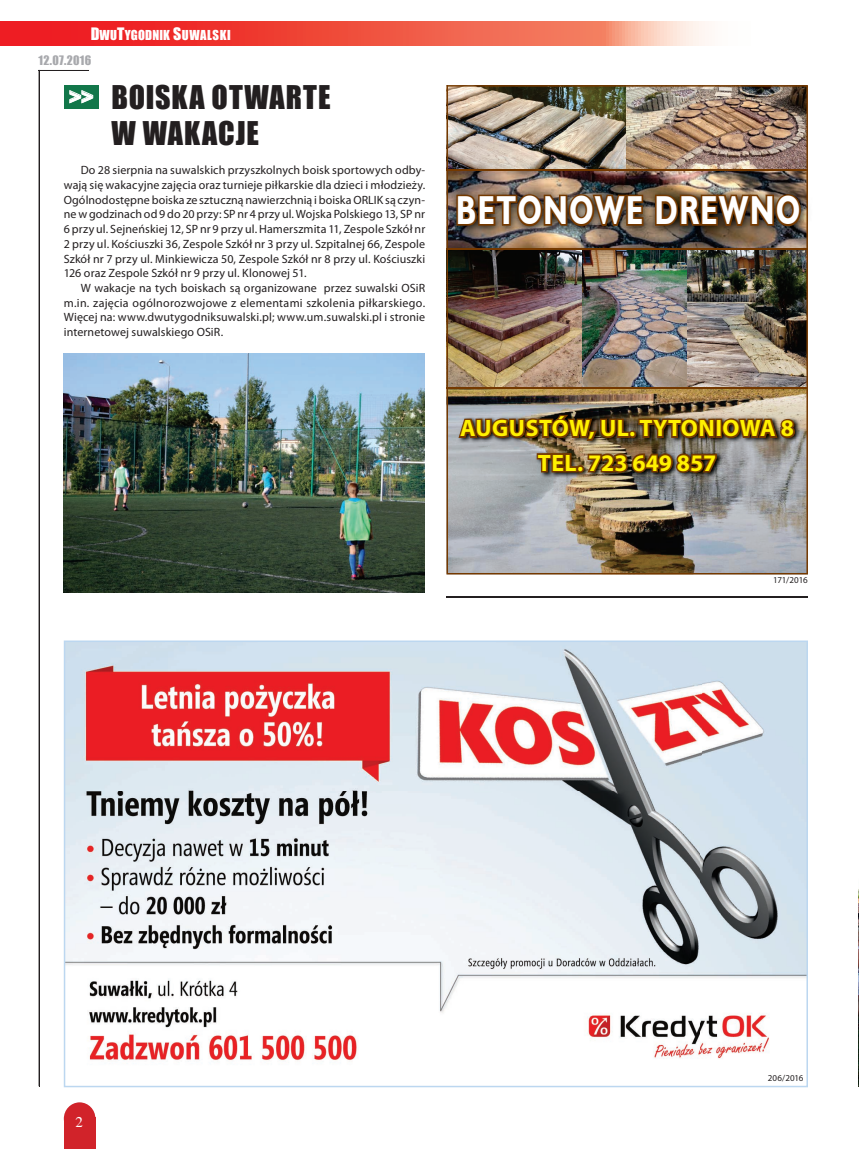
<style>
.page{position:relative;width:859px;height:1149px;background:#fff}
.page>*{position:absolute;margin:0;border:0;box-sizing:border-box;transform-origin:0 0}
.t1{font:700 40.35px "Humanist 521 BT";letter-spacing:.06em;color:#fff;scale:.73 1}
.t2{font:30px/36px "Impact";letter-spacing:.03em;color:#231f20}
.t3{font:24.45px "Impact";color:#fff;scale:.94 1}
.t4{font:700 23.85px/34.5px "Myriad Pro";letter-spacing:.015em;color:#fff101;text-align:center}
.t5{font:15px "Times";color:#fff}
.t6{font:12.6px "Impact";letter-spacing:.015em;color:#fff}
.t7{font:12px/14.7px "Myriad Pro";letter-spacing:.01em;color:#231f20;text-align:justify}
.t8{font:12px "Impact";letter-spacing:.03em;color:#a8a9ad}
.t9{font:9px "Myriad Pro";letter-spacing:-.015em;color:#231f20}
.s1{font-size:15.75px}
</style>
<div class="page">
<hr style="left:39px;top:70px;width:1px;height:1015px;background:#231f20">
<hr style="left:39px;top:70px;width:50px;height:1px;background:#231f20">
<div style="left:64px;top:1101px;width:31px;height:33px;background:#d1232a;border-radius:50%"></div>
<div style="left:64px;top:1117px;width:31px;height:31px;background:#d1232a"></div>
<svg style="left:0;top:21px;width:709px;height:24px;background:#f15a4d"></svg>
<div style="left:64px;top:85px;width:35px;height:24px;background:#12774a"></div>
<svg style="left:70px;top:90px;width:23px;height:13px"></svg>
<img style="left:65px;top:641px;width:741px;height:444px">
<hr style="left:64px;top:641px;width:1px;height:445px;background:#bcd7f0">
<hr style="left:65px;top:1085px;width:742px;height:1px;background:#bcd7f0">
<hr style="left:806px;top:641px;width:2px;height:445px;background:#bcd7f0">
<hr style="left:65px;top:640px;width:742px;height:1px;background:#bcd7f0">
<img style="left:448px;top:169px;width:358px;height:79px">
<img style="left:448px;top:87px;width:178px;height:82px">
<img style="left:626px;top:87px;width:180px;height:82px">
<img style="left:449px;top:187px;width:360px;height:50px">
<img style="left:455px;top:192px;width:190px;height:37px">
<svg style="left:653px;top:192px;width:150px;height:37px;background:#5f3c18"></svg>
<img style="left:448px;top:388px;width:358px;height:185px">
<img style="left:448px;top:250px;width:358px;height:137px">
<img style="left:582px;top:250px;width:104px;height:111px">
<img style="left:456px;top:361px;width:341px;height:120px">
<hr style="left:446px;top:387px;width:362px;height:1px;background:#743900">
<hr style="left:446px;top:248px;width:362px;height:2px;background:#743900">
<hr style="left:446px;top:170px;width:362px;height:1px;background:#743900">
<hr style="left:446px;top:86px;width:2px;height:487px;background:#743900">
<hr style="left:447px;top:573px;width:360px;height:1px;background:#743900">
<hr style="left:806px;top:86px;width:2px;height:487px;background:#743900">
<hr style="left:447px;top:85px;width:360px;height:2px;background:#743900">
<img style="left:64px;top:353px;width:361px;height:239px">
<hr style="left:446px;top:595px;width:362px;height:2px;background:#231f20">
<img style="left:858px;top:889px;width:1px;height:196px">
<p class="t6" style="left:96px;top:25px;width:141px"><span class="s1">D</span>WU<span class="s1">T</span>YGODNIK <span class="s1">S</span>UWALSKI</p>
<p class="t6" style="left:91px;top:25px;width:141px"><span class="s1">D</span>WU<span class="s1">T</span>YGODNIK <span class="s1">S</span>UWALSKI</p>
<p class="t8" style="left:38px;top:51px;width:54px">12.07.2016</p>
<h2 class="t2" style="left:112px;top:78px;width:220px">BOISKA OTWARTE<br>W WAKACJE</h2>
<p class="t7" style="left:64px;top:163px;width:363px;text-indent:17px">Do 28 sierpnia na suwalskich przyszkolnych boisk sportowych odby&shy;wają się wakacyjne zajęcia oraz turnieje piłkarskie dla dzieci i młodzieży.<br>Ogólnodostępne boiska ze sztuczną nawierzchnią i boiska ORLIK są czyn&shy;ne w godzinach od 9 do 20 przy: SP nr 4 przy ul. Wojska Polskiego 13, SP nr 6 przy ul. Sejneńskiej 12, SP nr 9 przy ul. Hamerszmita 11, Zespole Szkół nr 2 przy ul. Kościuszki 36, Zespole Szkół nr 3 przy ul. Szpitalnej 66, Zespole Szkół nr 7 przy ul. Minkiewicza 50, Zespole Szkół nr 8 przy ul. Kościuszki 126 oraz Zespole Szkół nr 9 przy ul. Klonowej 51.</p>
<p class="t7" style="left:64px;top:281px;width:363px;text-indent:17px">W wakacje na tych boiskach są organizowane przez suwalski OSiR m.in. zajęcia ogólnorozwojowe z elementami szkolenia piłkarskiego.<br>Więcej na: www.dwutygodniksuwalski.pl; www.um.suwalski.pl i stronie internetowej suwalskiego OSiR.</p>
<h3 class="t3" style="left:69px;top:78px;width:27px">&gt;&gt;</h3>
<h1 class="t1" style="left:456px;top:185px;width:473px">BETONOWE DREWNO</h1>
<h3 class="t4" style="left:460px;top:411px;width:335px">AUGUSTÓW, UL. TYTONIOWA 8<br>TEL. 723 649 857</h3>
<p class="t9" style="left:773px;top:575px;width:36px">171/2016</p>
<p class="t5" style="left:76px;top:1113px;width:9px">2</p>
<p class="t9" style="left:768px;top:1072px;width:37px">206/2016</p>
</div>
